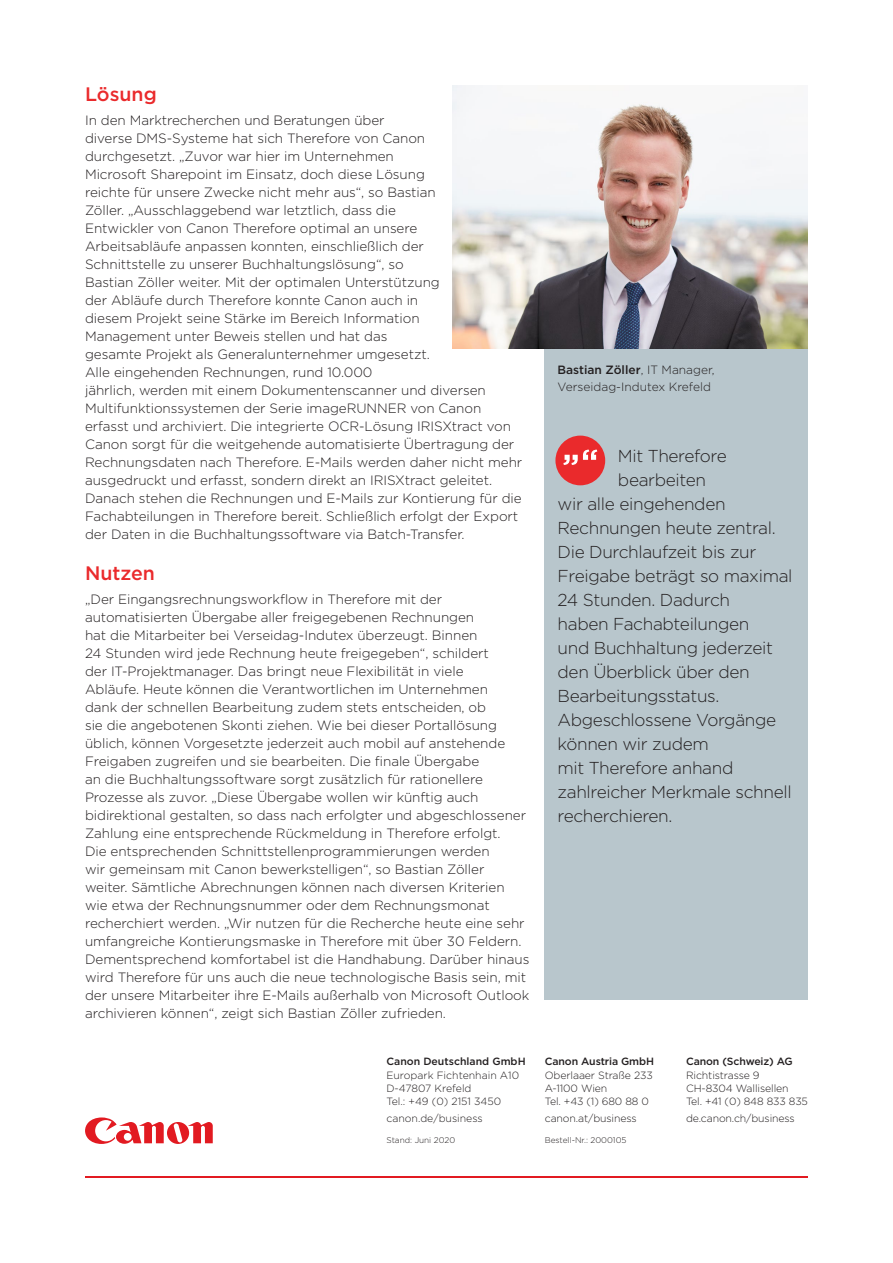
<style>
.page{position:relative;width:893px;height:1263px;background:#fff}
.page>*{position:absolute;margin:0;border:0;box-sizing:border-box;transform-origin:0 0}
.t1{font:500 19.5px "Gotham";color:#ea2a2c}
.t2{font:300 17.25px "Gotham";letter-spacing:-.02em;color:#231f20}
.t3{font:300 13.5px/18px "Gotham";letter-spacing:-.005em;color:#231f20}
.t4{font:300 12px/16.5px "Gotham";color:#231f20}
.t5{font:300 10.5px/12.8px "Gotham";letter-spacing:-.01em;color:#231f20}
.t6{font:500 10.5px "Gotham";letter-spacing:-.01em;color:#231f20}
.t7{font:300 8.25px "Gotham";color:#231f20}
.s1{font-weight:500}
</style>
<div class="page">
<svg style="left:85px;top:1117px;width:128px;height:27px"></svg>
<hr style="left:85px;top:1176px;width:723px;height:2px;background:#e21a21">
<div style="left:545px;top:348px;width:263px;height:651px;background:#b8c6cc"></div>
<img style="left:453px;top:85px;width:355px;height:263px">
<div style="left:555px;top:436px;width:50px;height:49px;background:#ea2a2c;border-radius:50%"></div>
<svg style="left:563px;top:450px;width:34px;height:15px"></svg>
<h1 class="t1" style="left:85px;top:81px;width:73px">Lösung</h1>
<p class="t3" style="left:85px;top:111px;width:439px">In den Marktrecherchen und Beratungen über<br>diverse DMS-Systeme hat sich Therefore von Canon<br>durchgesetzt. „Zuvor war hier im Unternehmen<br>Microsoft Sharepoint im Einsatz, doch diese Lösung<br>reichte für unsere Zwecke nicht mehr aus“, so Bastian<br>Zöller. „Ausschlaggebend war letztlich, dass die<br>Entwickler von Canon Therefore optimal an unsere<br>Arbeitsabläufe anpassen konnten, einschließlich der<br>Schnittstelle zu unserer Buchhaltungslösung“, so<br>Bastian Zöller weiter. Mit der optimalen Unterstützung<br>der Abläufe durch Therefore konnte Canon auch in<br>diesem Projekt seine Stärke im Bereich Information<br>Management unter Beweis stellen und hat das<br>gesamte Projekt als Generalunternehmer umgesetzt.<br>Alle eingehenden Rechnungen, rund 10.000<br>jährlich, werden mit einem Dokumentenscanner und diversen Multifunktionssystemen der Serie imageRUNNER von Canon erfasst und archiviert. Die integrierte OCR-Lösung IRISXtract von Canon sorgt für die weitgehende automatisierte Übertragung der Rechnungsdaten nach Therefore. E-Mails werden daher nicht mehr ausgedruckt und erfasst, sondern direkt an IRISXtract geleitet.<br>Danach stehen die Rechnungen und E-Mails zur Kontierung für die Fachabteilungen in Therefore bereit. Schließlich erfolgt der Export der Daten in die Buchhaltungssoftware via Batch-Transfer.</p>
<h1 class="t1" style="left:85px;top:560px;width:72px">Nutzen</h1>
<p class="t3" style="left:85px;top:590px;width:446px">„Der Eingangsrechnungsworkflow in Therefore mit der automatisierten Übergabe aller freigegebenen Rechnungen<br>hat die Mitarbeiter bei Verseidag-Indutex überzeugt. Binnen<br>24 Stunden wird jede Rechnung heute freigegeben“, schildert<br>der IT-Projektmanager. Das bringt neue Flexibilität in viele<br>Abläufe. Heute können die Verantwortlichen im Unternehmen<br>dank der schnellen Bearbeitung zudem stets entscheiden, ob<br>sie die angebotenen Skonti ziehen. Wie bei dieser Portallösung üblich, können Vorgesetzte jederzeit auch mobil auf anstehende Freigaben zugreifen und sie bearbeiten. Die finale Übergabe<br>an die Buchhaltungssoftware sorgt zusätzlich für rationellere Prozesse als zuvor. „Diese Übergabe wollen wir künftig auch bidirektional gestalten, so dass nach erfolgter und abgeschlossener Zahlung eine entsprechende Rückmeldung in Therefore erfolgt.<br>Die entsprechenden Schnittstellenprogrammierungen werden<br>wir gemeinsam mit Canon bewerkstelligen“, so Bastian Zöller weiter. Sämtliche Abrechnungen können nach diversen Kriterien wie etwa der Rechnungsnummer oder dem Rechnungsmonat recherchiert werden. „Wir nutzen für die Recherche heute eine sehr umfangreiche Kontierungsmaske in Therefore mit über 30 Feldern.<br>Dementsprechend komfortabel ist die Handhabung. Darüber hinaus wird Therefore für uns auch die neue technologische Basis sein, mit der unsere Mitarbeiter ihre E-Mails außerhalb von Microsoft Outlook archivieren können“, zeigt sich Bastian Zöller zufrieden.</p>
<p class="t6" style="left:386px;top:1054px;width:141px">Canon Deutschland GmbH</p>
<p class="t5" style="left:386px;top:1069px;width:134px">Europark Fichtenhain A10<br>D-47807 Krefeld<br>Tel.: +49 (0) 2151 3450</p>
<p class="t5" style="left:386px;top:1111px;width:98px">canon.de/business</p>
<p class="t4" style="left:558px;top:361px;width:158px"><span class="s1">Bastian Zöller</span>, IT Manager,<br>Verseidag-Indutex Krefeld</p>
<p class="t2" style="left:618px;top:445px;width:110px">Mit Therefore</p>
<p class="t2" style="left:618px;top:469px;width:90px">bearbeiten</p>
<p class="t2" style="left:558px;top:493px;width:170px">wir alle eingehenden</p>
<p class="t2" style="left:558px;top:517px;width:220px">Rechnungen heute zentral.</p>
<p class="t2" style="left:558px;top:541px;width:200px">Die Durchlaufzeit bis zur</p>
<p class="t2" style="left:558px;top:565px;width:236px">Freigabe beträgt so maximal</p>
<p class="t2" style="left:558px;top:589px;width:174px">24 Stunden. Dadurch</p>
<p class="t2" style="left:558px;top:613px;width:193px">haben Fachabteilungen</p>
<p class="t2" style="left:558px;top:637px;width:217px">und Buchhaltung jederzeit</p>
<p class="t2" style="left:558px;top:661px;width:194px">den Überblick über den</p>
<p class="t2" style="left:558px;top:685px;width:163px">Bearbeitungsstatus.</p>
<p class="t2" style="left:558px;top:709px;width:220px">Abgeschlossene Vorgänge</p>
<p class="t2" style="left:558px;top:733px;width:153px">können wir zudem</p>
<p class="t2" style="left:558px;top:757px;width:177px">mit Therefore anhand</p>
<p class="t2" style="left:558px;top:781px;width:236px">zahlreicher Merkmale schnell</p>
<p class="t2" style="left:558px;top:805px;width:116px">recherchieren.</p>
<p class="t6" style="left:545px;top:1054px;width:111px">Canon Austria GmbH</p>
<p class="t5" style="left:545px;top:1069px;width:109px">Oberlaaer Straße 233<br>A-1100 Wien<br>Tel. +43 (1) 680 88 0</p>
<p class="t5" style="left:545px;top:1111px;width:93px">canon.at/business</p>
<p class="t6" style="left:686px;top:1054px;width:108px">Canon (Schweiz) AG</p>
<p class="t5" style="left:686px;top:1069px;width:123px">Richtistrasse 9<br>CH-8304 Wallisellen<br>Tel. +41 (0) 848 833 835</p>
<p class="t5" style="left:686px;top:1111px;width:110px">de.canon.ch/business</p>
<p class="t7" style="left:386px;top:1135px;width:70px">Stand: Juni 2020</p>
<p class="t7" style="left:545px;top:1135px;width:83px">Bestell-Nr.: 2000105</p>
</div>
